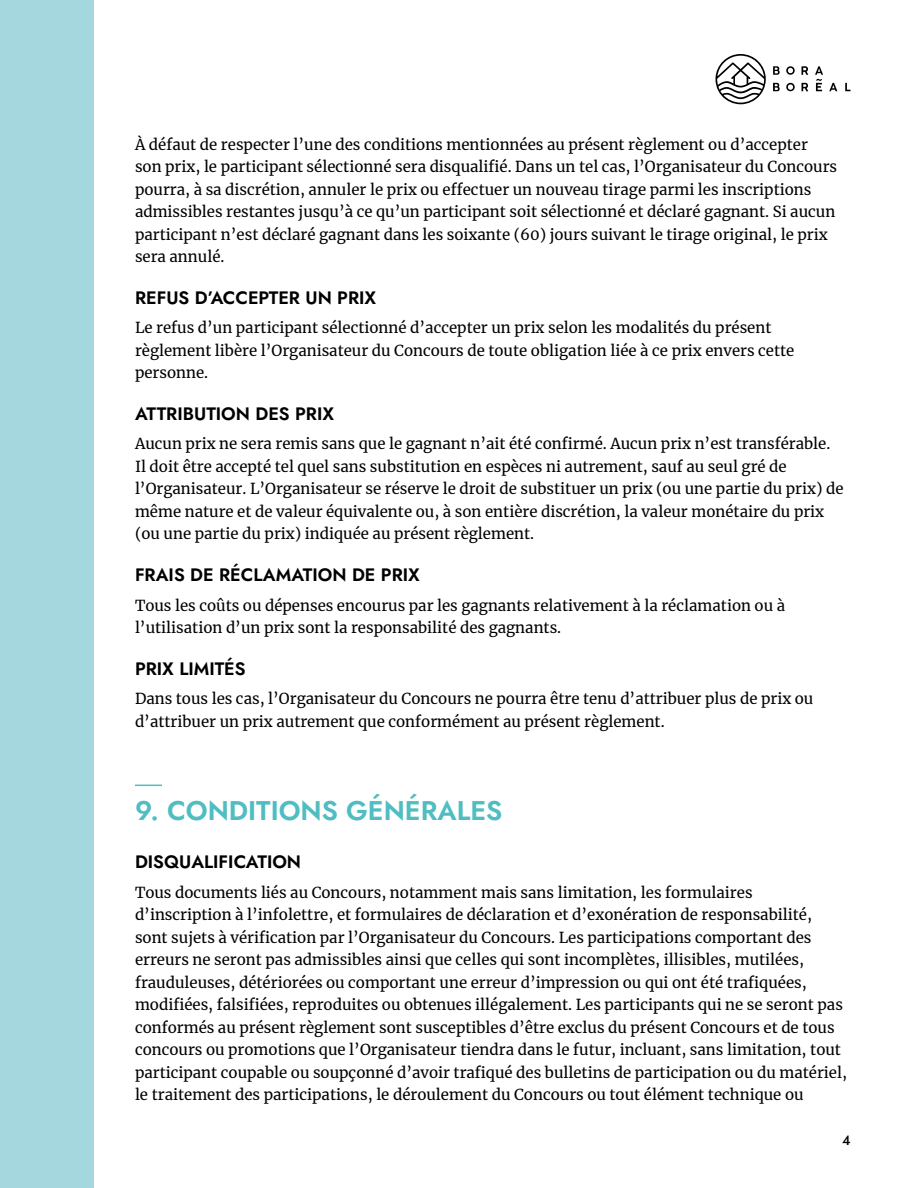
<style>
.page{position:relative;width:918px;height:1188px;background:#fff}
.page>*{position:absolute;margin:0;border:0;box-sizing:border-box;transform-origin:0 0}
.t1{font:27px "Renner it Semi";color:#4fbdc2}
.t2{font:18px "Renner it Semi";color:#000}
.t3{font:15px/22.5px "Merriweather";color:#000}
.t4{font:italic 500 13.5px "Renner";color:#000}
</style>
<div class="page">
<div style="left:0;top:0;width:94px;height:1188px;background:#a4d7de"></div>
<svg style="left:773px;top:66px;width:7px;height:9px"></svg>
<svg style="left:773px;top:83px;width:7px;height:8px"></svg>
<svg style="left:786px;top:66px;width:9px;height:9px"></svg>
<svg style="left:786px;top:83px;width:9px;height:8px"></svg>
<svg style="left:802px;top:66px;width:6px;height:9px"></svg>
<svg style="left:802px;top:83px;width:6px;height:8px"></svg>
<svg style="left:815px;top:66px;width:8px;height:25px"></svg>
<svg style="left:829px;top:83px;width:8px;height:8px"></svg>
<svg style="left:845px;top:83px;width:6px;height:8px"></svg>
<svg style="left:716px;top:54px;width:50px;height:50px"></svg>
<svg style="left:135px;top:785px;width:27px;height:1px"></svg>
<p class="t3" style="left:135px;top:133px;width:704px">À défaut de respecter l’une des conditions mentionnées au présent règlement ou d’accepter son prix, le participant sélectionné sera disqualifié. Dans un tel cas, l’Organisateur du Concours pourra, à sa discrétion, annuler le prix ou effectuer un nouveau tirage parmi les inscriptions admissibles restantes jusqu’à ce qu’un participant soit sélectionné et déclaré gagnant. Si aucun participant n’est déclaré gagnant dans les soixante (60) jours suivant le tirage original, le prix sera annulé.</p>
<p class="t2" style="left:135px;top:285px;width:243px">REFUS D’ACCEPTER UN PRIX</p>
<p class="t3" style="left:135px;top:316px;width:661px">Le refus d’un participant sélectionné d’accepter un prix selon les modalités du présent règlement libère l’Organisateur du Concours de toute obligation liée à ce prix envers cette personne.</p>
<p class="t2" style="left:135px;top:401px;width:201px">ATTRIBUTION DES PRIX</p>
<p class="t3" style="left:135px;top:432px;width:710px">Aucun prix ne sera remis sans que le gagnant n’ait été confirmé. Aucun prix n’est transférable.<br>Il doit être accepté tel quel sans substitution en espèces ni autrement, sauf au seul gré de l’Organisateur. L’Organisateur se réserve le droit de substituer un prix (ou une partie du prix) de même nature et de valeur équivalente ou, à son entière discrétion, la valeur monétaire du prix (ou une partie du prix) indiquée au présent règlement.</p>
<p class="t2" style="left:135px;top:563px;width:286px">FRAIS DE RÉCLAMATION DE PRIX</p>
<p class="t3" style="left:135px;top:593px;width:652px">Tous les coûts ou dépenses encourus par les gagnants relativement à la réclamation ou à l’utilisation d’un prix sont la responsabilité des gagnants.</p>
<p class="t2" style="left:135px;top:656px;width:112px">PRIX LIMITÉS</p>
<p class="t3" style="left:135px;top:687px;width:680px">Dans tous les cas, l’Organisateur du Concours ne pourra être tenu d’attribuer plus de prix ou d’attribuer un prix autrement que conformément au présent règlement.</p>
<h1 class="t1" style="left:135px;top:792px;width:369px">9. CONDITIONS GÉNÉRALES</h1>
<p class="t2" style="left:135px;top:850px;width:168px">DISQUALIFICATION</p>
<p class="t3" style="left:135px;top:881px;width:714px">Tous documents liés au Concours, notamment mais sans limitation, les formulaires d’inscription à l’infolettre, et formulaires de déclaration et d’exonération de responsabilité, sont sujets à vérification par l’Organisateur du Concours. Les participations comportant des erreurs ne seront pas admissibles ainsi que celles qui sont incomplètes, illisibles, mutilées, frauduleuses, détériorées ou comportant une erreur d’impression ou qui ont été trafiquées, modifiées, falsifiées, reproduites ou obtenues illégalement. Les participants qui ne se seront pas conformés au présent règlement sont susceptibles d’être exclus du présent Concours et de tous concours ou promotions que l’Organisateur tiendra dans le futur, incluant, sans limitation, tout participant coupable ou soupçonné d’avoir trafiqué des bulletins de participation ou du matériel, le traitement des participations, le déroulement du Concours ou tout élément technique ou</p>
<p class="t4" style="left:842px;top:1131px;width:10px">4</p>
</div>
